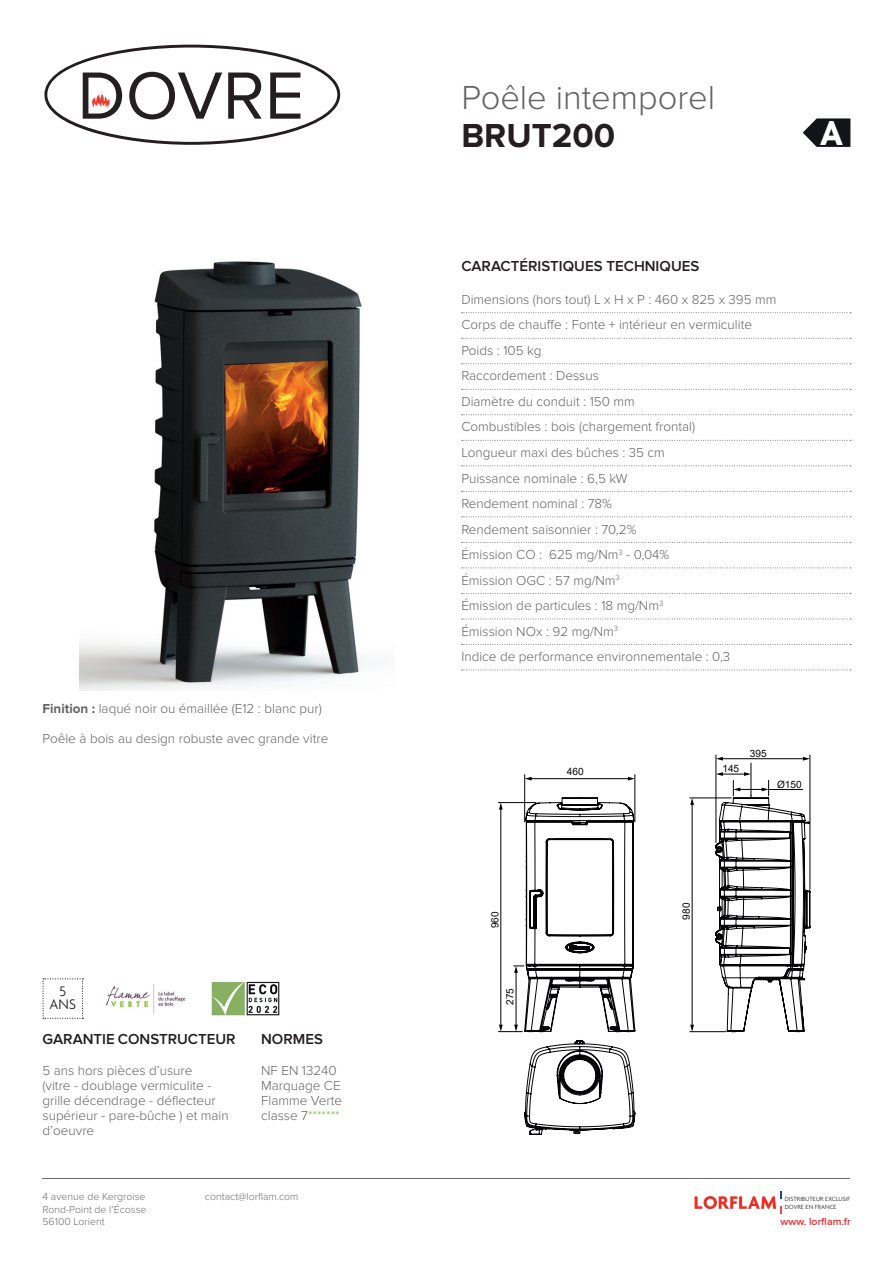
<style>
.page{position:relative;width:893px;height:1263px;background:#fff}
.page>*{position:absolute;margin:0;border:0;box-sizing:border-box;transform-origin:0 0}
.t1{font:69.15px "Proxima Nova";color:#231f20}
.t2{font:700 37.35px "Agenda";color:#fff}
.t3{font:300 34.5px "Proxima Nova";color:#636366}
.t4{font:700 34.5px "Proxima Nova";color:#231f20}
.t5{font:600 15px "Proxima Nova";color:#231f20}
.t6{font:300 15px/13.5px "Agenda";color:#231f20;text-align:center}
.t7{font:300 13.5px/25.5px "Proxima Nova";color:#636366}
.t8{font:300 10.5px/12.6px "Proxima Nova";color:#6c6d70;text-align:justify}
.t9{font:600 10.5px "Proxima Nova";color:#ed2826}
.t10{font:10.05px "Arial";color:#040406}
.t11{font:300 6.45px/7.8px "Agenda";letter-spacing:.01em;color:#231f20}
.s1{font-weight:700}
.s2{color:#71bf44}
</style>
<div class="page">
<svg style="left:43px;top:978px;width:40px;height:41px"></svg>
<img style="left:105px;top:984px;width:81px;height:30px">
<svg style="left:524px;top:1040px;width:111px;height:95px"></svg>
<hr style="left:692px;top:804px;width:1px;height:222px;background:#000001">
<svg style="left:690px;top:1025px;width:4px;height:6px"></svg>
<svg style="left:690px;top:799px;width:4px;height:6px"></svg>
<hr style="left:690px;top:798px;width:41px;height:1px;background:#000001">
<hr style="left:690px;top:1031px;width:36px;height:1px;background:#000001">
<hr style="left:751px;top:763px;width:1px;height:32px;background:#000001">
<hr style="left:722px;top:758px;width:82px;height:1px;background:#000001">
<svg style="left:717px;top:757px;width:6px;height:4px"></svg>
<svg style="left:803px;top:757px;width:7px;height:4px"></svg>
<hr style="left:810px;top:755px;width:1px;height:135px;background:#000001">
<hr style="left:716px;top:755px;width:1px;height:87px;background:#000001">
<hr style="left:530px;top:778px;width:99px;height:1px;background:#000001">
<svg style="left:525px;top:777px;width:7px;height:3px"></svg>
<svg style="left:628px;top:777px;width:7px;height:3px"></svg>
<hr style="left:635px;top:774px;width:1px;height:48px;background:#000001">
<hr style="left:524px;top:774px;width:1px;height:48px;background:#000001">
<svg style="left:498px;top:798px;width:137px;height:234px"></svg>
<svg style="left:716px;top:772px;width:94px;height:260px"></svg>
<img style="left:80px;top:261px;width:288px;height:429px">
<svg style="left:803px;top:118px;width:47px;height:29px"></svg>
<img style="left:211px;top:981px;width:69px;height:35px">
<svg style="left:462px;top:363px;width:389px;height:1px"></svg>
<svg style="left:462px;top:465px;width:389px;height:1px"></svg>
<svg style="left:462px;top:312px;width:389px;height:1px"></svg>
<svg style="left:462px;top:338px;width:389px;height:1px"></svg>
<svg style="left:462px;top:389px;width:389px;height:1px"></svg>
<svg style="left:462px;top:414px;width:389px;height:1px"></svg>
<svg style="left:462px;top:440px;width:389px;height:1px"></svg>
<svg style="left:462px;top:491px;width:389px;height:1px"></svg>
<svg style="left:462px;top:516px;width:389px;height:1px"></svg>
<svg style="left:462px;top:542px;width:389px;height:1px"></svg>
<svg style="left:462px;top:567px;width:389px;height:1px"></svg>
<svg style="left:462px;top:593px;width:389px;height:1px"></svg>
<svg style="left:462px;top:618px;width:389px;height:1px"></svg>
<svg style="left:462px;top:644px;width:389px;height:1px"></svg>
<svg style="left:462px;top:669px;width:389px;height:1px"></svg>
<hr style="left:43px;top:1178px;width:807px;height:1px;background:#6c6d70">
<svg style="left:695px;top:1192px;width:86px;height:21px"></svg>
<svg style="left:44px;top:45px;width:296px;height:100px"></svg>
<h1 class="t1" style="left:77px;top:44px;width:228px">DOVRE</h1>
<p class="t7" style="left:43px;top:695px;width:281px"><span class="s1">Finition :</span> laqué noir ou émaillée (E12 : blanc pur)</p>
<p class="t7" style="left:43px;top:725px;width:287px">Poêle à bois au design robuste avec grande vitre</p>
<h3 class="t3" style="left:461px;top:78px;width:255px">Poêle intemporel</h3>
<h3 class="t4" style="left:461px;top:115px;width:155px">BRUT200</h3>
<h2 class="t2" style="left:820px;top:110px;width:25px">A</h2>
<p class="t5" style="left:461px;top:257px;width:239px">CARACTÉRISTIQUES TECHNIQUES</p>
<p class="t7" style="left:461px;top:287px;width:317px">Dimensions (hors tout) L x H x P : 460 x 825 x 395 mm<br>Corps de chauffe : Fonte + intérieur en vermiculite<br>Poids : 105 kg<br>Raccordement : Dessus<br>Diamètre du conduit : 150 mm<br>Combustibles : bois (chargement frontal)<br>Longueur maxi des bûches : 35 cm<br>Puissance nominale : 6,5 kW<br>Rendement nominal : 78%<br>Rendement saisonnier : 70,2%<br>Émission CO : 625 mg/Nm<sup>3</sup> - 0,04%<br>Émission OGC : 57 mg/Nm<sup>3<br></sup>Émission de particules : 18 mg/Nm<sup>3<br></sup>Émission NOx : 92 mg/Nm<sup>3<br></sup>Indice de performance environnementale : 0,3</p>
<p class="t10" style="left:567px;top:765px;width:18px">460</p>
<p class="t10" style="left:722px;top:761px;width:18px">145</p>
<p class="t10" style="left:750px;top:746px;width:18px">395</p>
<p class="t10" style="left:777px;top:778px;width:26px">Ø150</p>
<p class="t10" style="left:488px;top:928px;width:18px;rotate:-90deg">960</p>
<p class="t6" style="left:50px;top:984px;width:28px">5<br>ANS</p>
<p class="t10" style="left:503px;top:1005px;width:18px;rotate:-90deg">275</p>
<p class="t5" style="left:43px;top:1030px;width:195px">GARANTIE CONSTRUCTEUR</p>
<p class="t7" style="left:43px;top:1063px;width:188px;line-height:15px">5 ans hors pièces d’usure<br>(vitre - doublage vermiculite - grille décendrage - déflecteur supérieur - pare-bûche ) et main d’oeuvre</p>
<p class="t5" style="left:261px;top:1030px;width:63px">NORMES</p>
<p class="t7" style="left:261px;top:1063px;width:82px;line-height:15px">NF EN 13240<br>Marquage CE<br>Flamme Verte classe 7<span class="s2">*******</span></p>
<p class="t10" style="left:679px;top:919px;width:18px;rotate:-90deg">980</p>
<p class="t8" style="left:43px;top:1190px;width:106px">4 avenue de Kergroise Rond-Point de l’Écosse 56100 Lorient</p>
<p class="t8" style="left:205px;top:1190px;width:95px">contact@lorflam.com</p>
<p class="t11" style="left:785px;top:1194px;width:67px">DISTRIBUTEUR EXCLUSIF<br>DOVRE EN FRANCE</p>
<p class="t9" style="left:780px;top:1216px;width:72px">www. lorflam.fr</p>
</div>
